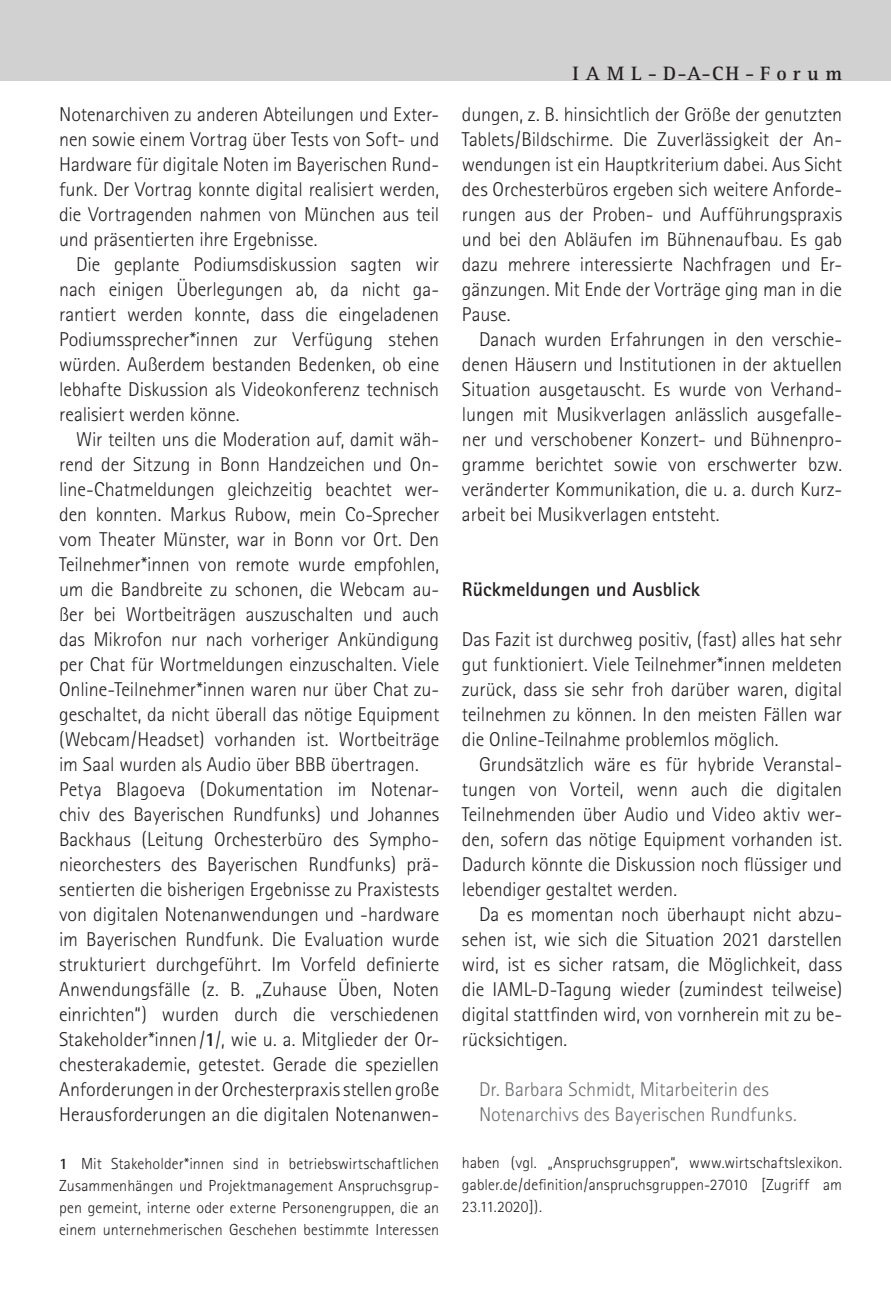
<style>
.page{position:relative;width:891px;height:1306px;background:#fff}
.page>*{position:absolute;margin:0;border:0;box-sizing:border-box;transform-origin:0 0}
.Absatz_mit_Einzug{font:20px/25px "Rotis Sans Serif Light 16";color:#231f20;text-align:justify}
.Absatz_ohne_Einzug{font:20px/25px "Rotis Sans Serif Light 16";letter-spacing:-.005em;color:#231f20;text-align:justify}
.Autor_nach_Text__Spe{font:20px/25px "Rotis Sans Serif Light 16";color:#6c6d70}
.Abschnitt__fett{font:700 20px "Rotis Sans Serif";color:#231f20}
.t1{font:700 20px "Rotis Serif";letter-spacing:.34em;color:#231f20}
.Endnote{font:16px/22px "Rotis Sans Serif Light 16";letter-spacing:.01em;color:#231f20;text-align:justify}
.s1{font-family:"Rotis Sans Serif";font-weight:700}
</style>
<div class="page">
<div style="left:0;top:0;width:890px;height:80px;background:#d1d1d1"></div>
<p class="Absatz_ohne_Einzug" style="left:59px;top:102px;width:381px">Notenarchiven zu anderen Abteilungen und Exter&shy;nen sowie einem Vortrag über Tests von Soft- und Hardware für digitale Noten im Bayerischen Rund&shy;funk. Der Vortrag konnte digital realisiert werden, die Vortragenden nahmen von München aus teil und präsentierten ihre Ergebnisse.</p>
<p class="Absatz_mit_Einzug" style="left:59px;top:252px;width:381px;text-indent:17px">Die geplante Podiumsdiskussion sagten wir nach einigen Überlegungen ab, da nicht ga&shy;rantiert werden konnte, dass die eingeladenen Podiumssprecher*innen zur Verfügung stehen würden. Außerdem bestanden Bedenken, ob eine lebhafte Diskussion als Videokonferenz technisch realisiert werden könne.</p>
<p class="Absatz_mit_Einzug" style="left:59px;top:427px;width:381px;text-indent:17px">Wir teilten uns die Moderation auf, damit wäh&shy;rend der Sitzung in Bonn Handzeichen und On&shy;line-Chatmeldungen gleichzeitig beachtet wer&shy;den konnten. Markus Rubow, mein Co-Sprecher vom Theater Münster, war in Bonn vor Ort. Den Teilnehmer*innen von remote wurde empfohlen, um die Bandbreite zu schonen, die Webcam au&shy;ßer bei Wortbeiträgen auszuschalten und auch das Mikrofon nur nach vorheriger Ankündigung per Chat für Wortmeldungen einzuschalten. Viele Online-Teilnehmer*innen waren nur über Chat zu&shy;geschaltet, da nicht überall das nötige Equipment (Webcam/Headset) vorhanden ist. Wortbeiträge im Saal wurden als Audio über BBB übertragen.</p>
<p class="Absatz_ohne_Einzug" style="left:59px;top:777px;width:381px">Petya Blagoeva (Dokumentation im Notenar&shy;chiv des Bayerischen Rundfunks) und Johannes Backhaus (Leitung Orchesterbüro des Sympho&shy;nieorchesters des Bayerischen Rundfunks) prä&shy;sentierten die bisherigen Ergebnisse zu Praxistests von digitalen Notenanwendungen und -hardware im Bayerischen Rundfunk. Die Evaluation wurde strukturiert durchgeführt. Im Vorfeld definierte Anwendungsfälle (z. B. „Zuhause Üben, Noten einrichten“) wurden durch die verschiedenen Stakeholder*innen/<span class="s1">1</span>/, wie u. a. Mitglieder der Or&shy;chesterakademie, getestet. Gerade die speziellen Anforderungen in der Orchesterpraxis stellen große Herausforderungen an die digitalen Notenanwen-</p>
<p class="t1" style="left:572px;top:62px;width:271px">IAML-D-A-CH-Forum</p>
<p class="Absatz_ohne_Einzug" style="left:462px;top:102px;width:381px">dungen, z. B. hinsichtlich der Größe der genutzten Tablets/Bildschirme. Die Zuverlässigkeit der An&shy;wendungen ist ein Hauptkriterium dabei. Aus Sicht des Orchesterbüros ergeben sich weitere Anforde&shy;rungen aus der Proben- und Aufführungspraxis und bei den Abläufen im Bühnenaufbau. Es gab dazu mehrere interessierte Nachfragen und Er&shy;gänzungen. Mit Ende der Vorträge ging man in die Pause.</p>
<p class="Absatz_mit_Einzug" style="left:462px;top:327px;width:381px;text-indent:17px">Danach wurden Erfahrungen in den verschie&shy;denen Häusern und Institutionen in der aktuellen Situation ausgetauscht. Es wurde von Verhand&shy;lungen mit Musikverlagen anlässlich ausgefalle&shy;ner und verschobener Konzert- und Bühnenpro&shy;gramme berichtet sowie von erschwerter bzw. veränderter Kommunikation, die u. a. durch Kurz&shy;arbeit bei Musikverlagen entsteht.</p>
<p class="Abschnitt__fett" style="left:462px;top:577px;width:239px">Rückmeldungen und Ausblick</p>
<p class="Absatz_ohne_Einzug" style="left:462px;top:627px;width:381px">Das Fazit ist durchweg positiv, (fast) alles hat sehr gut funktioniert. Viele Teilnehmer*innen meldeten zurück, dass sie sehr froh darüber waren, digital teilnehmen zu können. In den meisten Fällen war die Online-Teilnahme problemlos möglich.</p>
<p class="Absatz_mit_Einzug" style="left:462px;top:752px;width:381px;text-indent:17px">Grundsätzlich wäre es für hybride Veranstal&shy;tungen von Vorteil, wenn auch die digitalen Teilnehmenden über Audio und Video aktiv wer&shy;den, sofern das nötige Equipment vorhanden ist.<br>Dadurch könnte die Diskussion noch flüssiger und lebendiger gestaltet werden.</p>
<p class="Absatz_mit_Einzug" style="left:462px;top:902px;width:381px;text-indent:17px">Da es momentan noch überhaupt nicht abzu&shy;sehen ist, wie sich die Situation 2021 darstellen wird, ist es sicher ratsam, die Möglichkeit, dass die IAML-D-Tagung wieder (zumindest teilweise) digital stattfinden wird, von vornherein mit zu be&shy;rücksichtigen.</p>
<p class="Autor_nach_Text__Spe" style="left:479px;top:1077px;width:319px">Dr. Barbara Schmidt, Mitarbeiterin des<br>Notenarchivs des Bayerischen Rundfunks.</p>
<p class="Endnote" style="left:59px;top:1152px;width:381px"><span class="s1">1</span> Mit Stakeholder*innen sind in betriebswirtschaftlichen Zusammenhängen und Projektmanagement Anspruchsgrup&shy;pen gemeint, interne oder externe Personengruppen, die an einem unternehmerischen Geschehen bestimmte Interessen</p>
<p class="Endnote" style="left:462px;top:1152px;width:381px">haben (vgl. „Anspruchsgruppen“, www.wirtschaftslexikon. gabler.de/definition/anspruchsgruppen-27010 [Zugriff am 23.11.2020]).</p>
</div>
